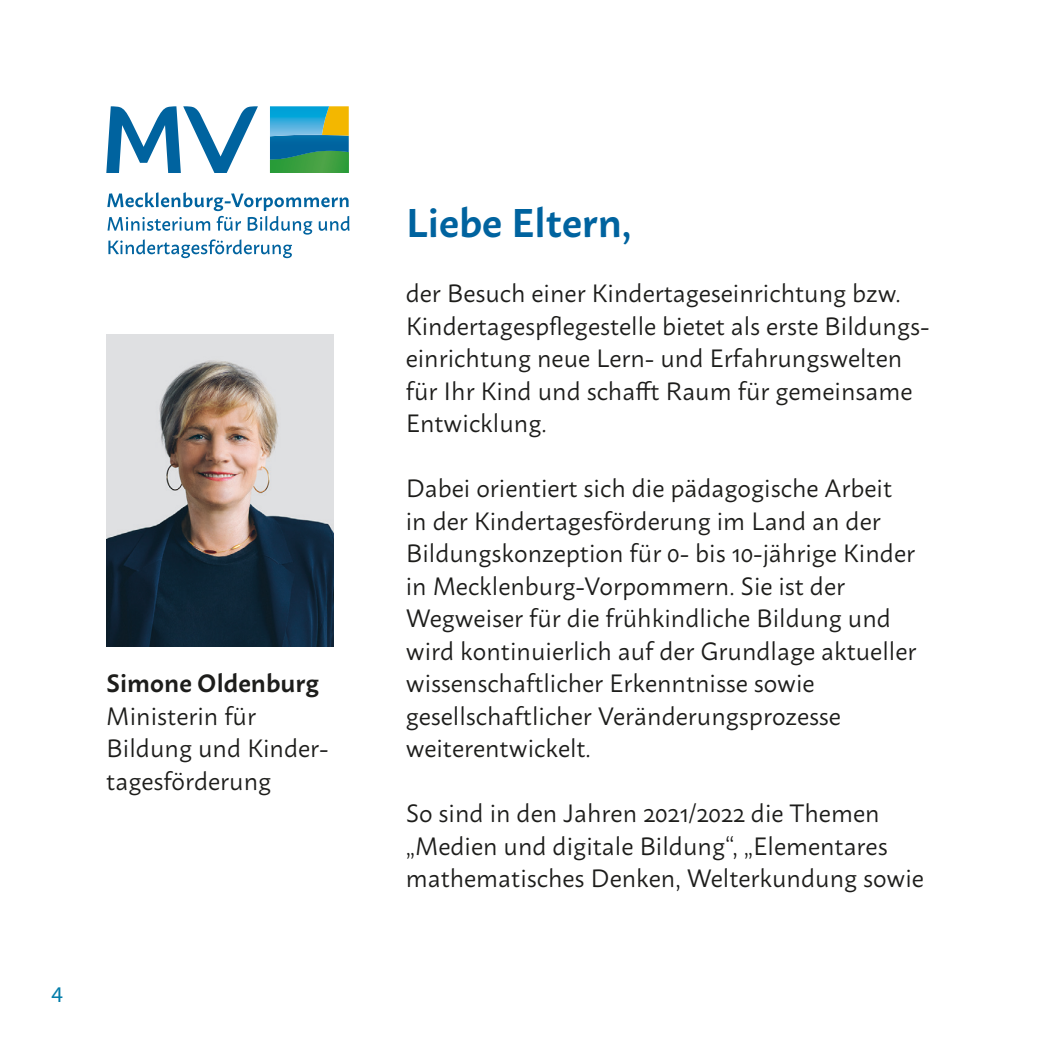
<style>
.page{position:relative;width:1049px;height:1049px;background:#fff}
.page>*{position:absolute;margin:0;border:0;box-sizing:border-box;transform-origin:0 0}
.Überschrift_1{font:600 40px "Macho";color:#00639f}
.Fließtext{font:25px/32.5px "Macho";color:#1d1d1b}
.t1{font:22.5px "Myriad Pro";color:#047daa}
.s1{font-weight:600}
</style>
<div class="page">
<svg style="left:107px;top:192px;width:243px;height:66px"></svg>
<svg style="left:270px;top:106px;width:79px;height:54px;background:#439594"></svg>
<svg style="left:106px;top:106px;width:152px;height:67px"></svg>
<img style="left:106px;top:335px;width:227px;height:312px">
<p class="Fließtext" style="left:106px;top:665px;width:224px"><span class="s1">Simone Oldenburg<br></span>Ministerin für<br>Bildung und Kinder&shy;tagesförderung</p>
<p class="t1" style="left:51px;top:980px;width:13px">4</p>
<p class="Überschrift_1" style="left:406px;top:187px;width:227px">Liebe Eltern,</p>
<p class="Fließtext" style="left:406px;top:275px;width:525px">der Besuch einer Kindertageseinrichtung bzw.<br>Kindertagespflegestelle bietet als erste Bildungs&shy;einrichtung neue Lern- und Erfahrungswelten für Ihr Kind und schafft Raum für gemeinsame Entwicklung.</p>
<p class="Fließtext" style="left:406px;top:470px;width:512px">Dabei orientiert sich die pädagogische Arbeit in der Kindertagesförderung im Land an der Bildungskonzeption für 0- bis 10-jährige Kinder in Mecklenburg-Vorpommern. Sie ist der Wegweiser für die frühkindliche Bildung und wird kontinuierlich auf der Grundlage aktueller wissenschaftlicher Erkenntnisse sowie gesellschaftlicher Veränderungsprozesse weiterentwickelt.</p>
<p class="Fließtext" style="left:406px;top:795px;width:520px">So sind in den Jahren 2021/2022 die Themen „Medien und digitale Bildung“, „Elementares mathematisches Denken, Welterkundung sowie</p>
</div>
